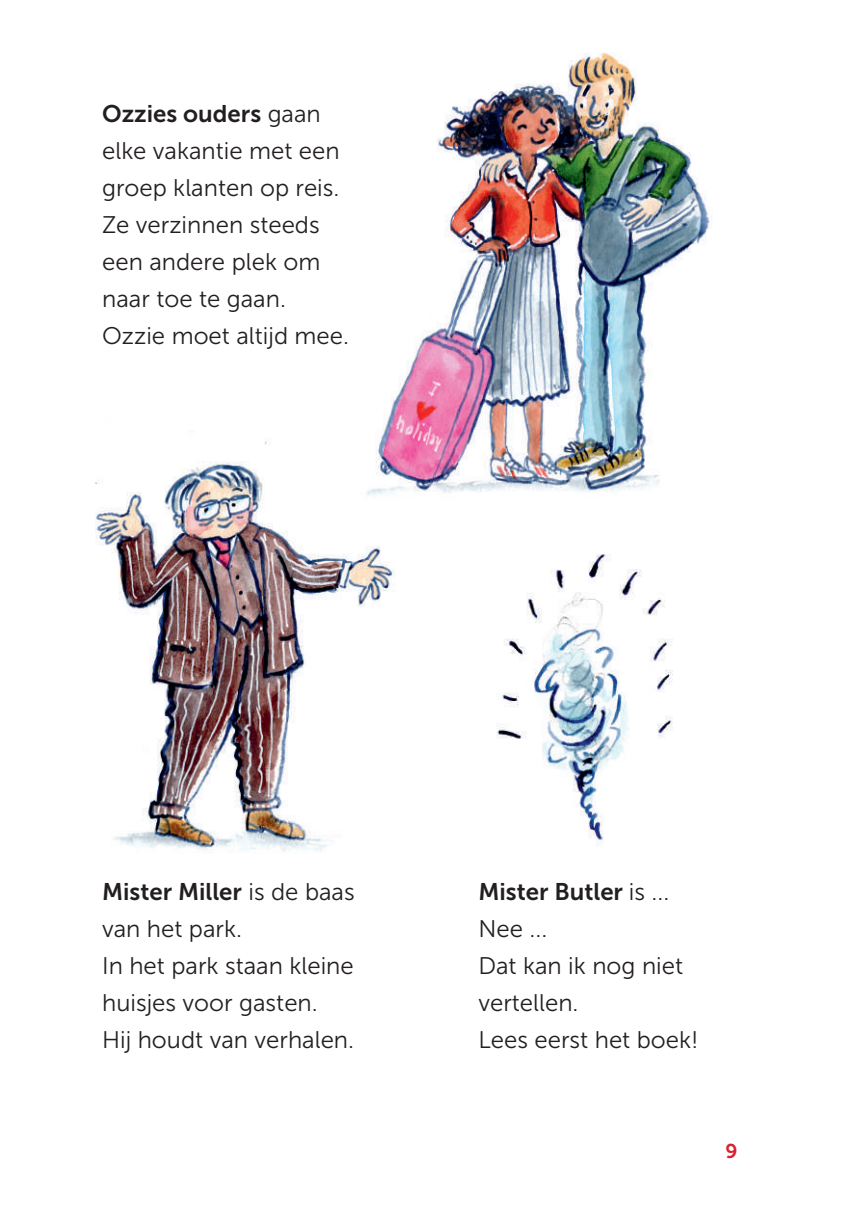
<style>
.page{position:relative;width:851px;height:1219px;background:#fff}
.page>*{position:absolute;margin:0;border:0;box-sizing:border-box;transform-origin:0 0}
.t1{font:24px/37px "Museo Sans 300";color:#231f20}
.t2{font:24px "Museo Sans 700";color:#231f20}
.t3{font:20px "Museo Sans 700";color:#da2031}
.s1{font-family:"Museo Sans 300"}
</style>
<div class="page">
<img style="left:496px;top:553px;width:177px;height:293px">
<img style="left:95px;top:430px;width:300px;height:422px">
<img style="left:329px;top:52px;width:383px;height:451px">
<p class="t2" style="left:102px;top:100px;width:220px">Ozzies ouders <span class="s1">gaan</span></p>
<p class="t1" style="left:102px;top:132px;width:248px">elke vakantie met een groep klanten op reis.<br>Ze verzinnen steeds een andere plek om naar toe te gaan.<br>Ozzie moet altijd mee.</p>
<p class="t2" style="left:102px;top:878px;width:254px">Mister Miller <span class="s1">is de baas</span></p>
<p class="t1" style="left:102px;top:910px;width:253px">van het park.<br>In het park staan kleine huisjes voor gasten.<br>Hij houdt van verhalen.</p>
<p class="t2" style="left:478px;top:878px;width:192px">Mister Butler <span class="s1">is ...</span></p>
<p class="t1" style="left:478px;top:910px;width:222px">Nee ...<br>Dat kan ik nog niet vertellen.<br>Lees eerst het boek!</p>
<p class="t3" style="left:725px;top:1140px;width:14px">9</p>
</div>
